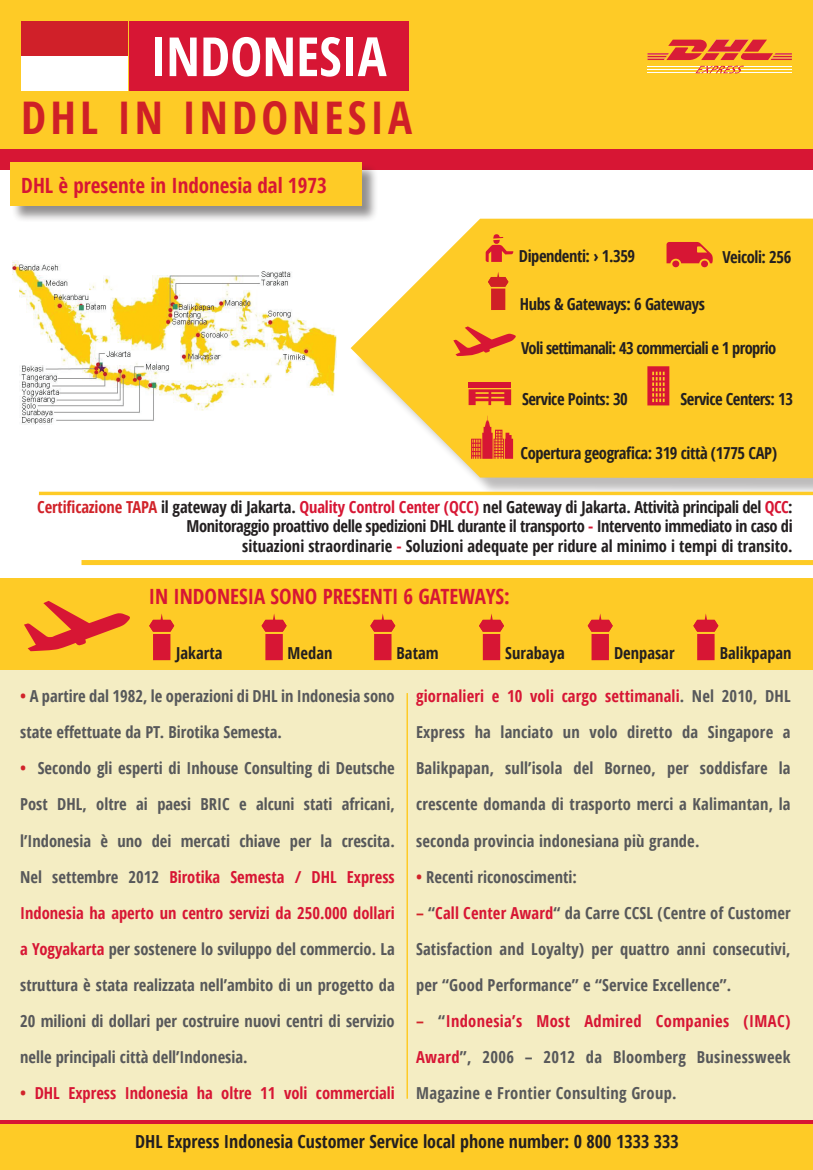
<style>
.page{position:relative;width:813px;height:1170px;background:#fff}
.page>*{position:absolute;margin:0;border:0;box-sizing:border-box;transform-origin:0 0}
.t1{font:700 condensed 54px "Open Sans";color:#fff}
.t2{font:700 condensed 45px "Open Sans";letter-spacing:.09em;color:#cf2026}
.t3{font:700 condensed 21px "Open Sans";color:#d71634}
.t4{font:700 condensed 18px "Open Sans";color:#231f20}
.Body{font:700 condensed 16.5px/36px "Open Sans";color:#57585a;text-align:justify}
.t5{font:700 condensed 16.5px/19.8px "Open Sans";letter-spacing:-.025em;color:#231f20;text-align:right}
.t6{font:700 condensed 16.5px "Open Sans";color:#231f20}
.Body-2{font:700 condensed 16.5px "Open Sans";color:#d71634}
.s1{color:#d1232a}
.s2{color:#d71634}
</style>
<div class="page">
<div style="left:0;top:0;width:812px;height:151px;background:#fecb26"></div>
<div style="left:0;top:150px;width:812px;height:20px;background:#d71634"></div>
<div style="left:129px;top:21px;width:279px;height:70px;background:#d71634"></div>
<div style="left:21px;top:21px;width:107px;height:70px;background:#fff"></div>
<div style="left:21px;top:21px;width:107px;height:35px;background:#d02029"></div>
<div style="left:354px;top:221px;width:458px;height:276px;background:#231f20;opacity:.3"></div>
<svg style="left:350px;top:218px;width:462px;height:260px;background:#fdd246"></svg>
<div style="left:0;top:670px;width:812px;height:499px;background:#f4edc3"></div>
<img style="left:13px;top:260px;width:323px;height:164px">
<div style="left:672px;top:260px;width:7px;height:7px;background:#d71634;border-radius:50%"></div>
<svg style="left:700px;top:260px;width:7px;height:7px"></svg>
<svg style="left:666px;top:242px;width:46px;height:21px"></svg>
<svg style="left:453px;top:326px;width:62px;height:30px;background:#ef882b"></svg>
<svg style="left:487px;top:272px;width:21px;height:38px"></svg>
<svg style="left:485px;top:234px;width:28px;height:28px"></svg>
<div style="left:468px;top:382px;width:43px;height:6px;background:#d71634"></div>
<svg style="left:468px;top:389px;width:43px;height:16px"></svg>
<svg style="left:647px;top:366px;width:22px;height:39px"></svg>
<svg style="left:471px;top:415px;width:42px;height:44px;background:#eb762c"></svg>
<div style="left:11px;top:163px;width:367px;height:59px;background:#231f20;opacity:.5"></div>
<div style="left:10px;top:162px;width:351px;height:43px;background:#fecb26"></div>
<hr style="left:647px;top:72px;width:144px;height:1px;background:#fff">
<hr style="left:647px;top:66px;width:144px;height:1px;background:#fff">
<hr style="left:647px;top:69px;width:144px;height:1px;background:#fff">
<svg style="left:695px;top:66px;width:48px;height:7px"></svg>
<svg style="left:647px;top:40px;width:144px;height:20px"></svg>
<svg style="left:39px;top:491px;width:773px;height:4px;background:#fcd24a"></svg>
<div style="left:81px;top:560px;width:731px;height:5px;background:#fecb26"></div>
<div style="left:0;top:578px;width:812px;height:92px;background:#fecb26"></div>
<svg style="left:149px;top:613px;width:25px;height:47px"></svg>
<svg style="left:261px;top:613px;width:25px;height:47px"></svg>
<svg style="left:370px;top:613px;width:25px;height:47px"></svg>
<svg style="left:479px;top:613px;width:25px;height:47px"></svg>
<svg style="left:587px;top:613px;width:25px;height:47px"></svg>
<svg style="left:693px;top:613px;width:25px;height:47px"></svg>
<hr style="left:406px;top:693px;width:2px;height:405px;background:#fecb26">
<svg style="left:24px;top:600px;width:106px;height:51px"></svg>
<div style="left:0;top:1119px;width:812px;height:50px;background:#fecb26"></div>
<svg style="left:0;top:1119px;width:812px;height:4px;background:#de4b57"></svg>
<h1 class="t1" style="left:150px;top:19px;width:238px">INDONESIA</h1>
<h2 class="t2" style="left:21px;top:86px;width:392px">DHL IN INDONESIA</h2>
<p class="t3" style="left:21px;top:170px;width:307px">DHL è presente in Indonesia dal 1973</p>
<p class="t5" style="left:518px;top:246px;width:118px">Dipendenti: › 1.359</p>
<p class="t5" style="left:519px;top:293px;width:186px">Hubs &amp; Gateways: 6 Gateways</p>
<p class="t5" style="left:722px;top:247px;width:70px">Veicoli: 256</p>
<p class="t5" style="left:521px;top:337px;width:256px">Voli settimanali: 43 commerciali e 1 proprio</p>
<p class="t5" style="left:521px;top:389px;width:107px">Service Points: 30</p>
<p class="t5" style="left:680px;top:389px;width:114px">Service Centers: 13</p>
<p class="t5" style="left:520px;top:442px;width:258px">Copertura geografica: 319 città (1775 CAP)</p>
<p class="t5" style="left:37px;top:496px;width:756px"><span class="s1">Certificazione TAPA</span> il gateway di Jakarta. <span class="s2">Quality Control Center (QCC)</span> nel Gateway di Jakarta. Attività principali del <span class="s2">QCC</span>:<br>Monitoraggio proattivo delle spedizioni DHL durante il transporto <span class="s2">-</span> Intervento immediato in caso di</p>
<p class="t6" style="left:242px;top:534px;width:551px">situazioni straordinarie <span class="s2">-</span> Soluzioni adequate per ridure al minimo i tempi di transito.</p>
<p class="t3" style="left:149px;top:581px;width:362px">IN INDONESIA SONO PRESENTI 6 GATEWAYS:</p>
<p class="t6" style="left:176px;top:641px;width:48px">Jakarta</p>
<p class="t5" style="left:287px;top:642px;width:46px">Medan</p>
<p class="t5" style="left:396px;top:642px;width:43px">Batam</p>
<p class="t6" style="left:505px;top:641px;width:61px">Surabaya</p>
<p class="t6" style="left:613px;top:641px;width:62px">Denpasar</p>
<p class="t6" style="left:719px;top:641px;width:73px">Balikpapan</p>
<p class="Body" style="left:20px;top:678px;width:376px"><span class="s1">•</span> A partire dal 1982, le operazioni di DHL in Indonesia sono state effettuate da PT. Birotika Semesta.</p>
<p class="Body" style="left:20px;top:750px;width:376px"><span class="s1">•</span> Secondo gli esperti di Inhouse Consulting di Deutsche Post DHL, oltre ai paesi BRIC e alcuni stati africani, l’Indonesia è uno dei mercati chiave per la crescita.<br>Nel settembre 2012 <span class="s2">Birotika Semesta / DHL Express Indonesia ha aperto un centro servizi da 250.000 dollari a Yogyakarta</span> per sostenere lo sviluppo del commercio. La struttura è stata realizzata nell’ambito di un progetto da 20 milioni di dollari per costruire nuovi centri di servizio nelle principali città dell’Indonesia.</p>
<p class="Body-2" style="left:20px;top:1080px;width:376px"><span class="s1">•</span> DHL Express Indonesia ha oltre 11 voli commerciali</p>
<p class="Body" style="left:416px;top:678px;width:376px"><span class="s2">giornalieri e 10 voli cargo settimanali</span>. Nel 2010, DHL Express ha lanciato un volo diretto da Singapore a Balikpapan, sull’isola del Borneo, per soddisfare la crescente domanda di trasporto merci a Kalimantan, la seconda provincia indonesiana più grande.</p>
<p class="Body" style="left:416px;top:858px;width:162px"><span class="s1">•</span> Recenti riconoscimenti:</p>
<p class="Body" style="left:416px;top:894px;width:376px"><span class="s1">–</span> “<span class="s2">Call Center Award</span>“ da Carre CCSL (Centre of Customer Satisfaction and Loyalty) per quattro anni consecutivi, per “Good Performance” e “Service Excellence”.</p>
<p class="Body" style="left:416px;top:1002px;width:376px"><span class="s1">–</span> “<span class="s2">Indonesia’s Most Admired Companies (IMAC)<br>Award</span>”, 2006 – 2012 da Bloomberg Businessweek Magazine e Frontier Consulting Group.</p>
<p class="t4" style="left:135px;top:1129px;width:545px">DHL Express Indonesia Customer Service local phone number: 0 800 1333 333</p>
</div>
